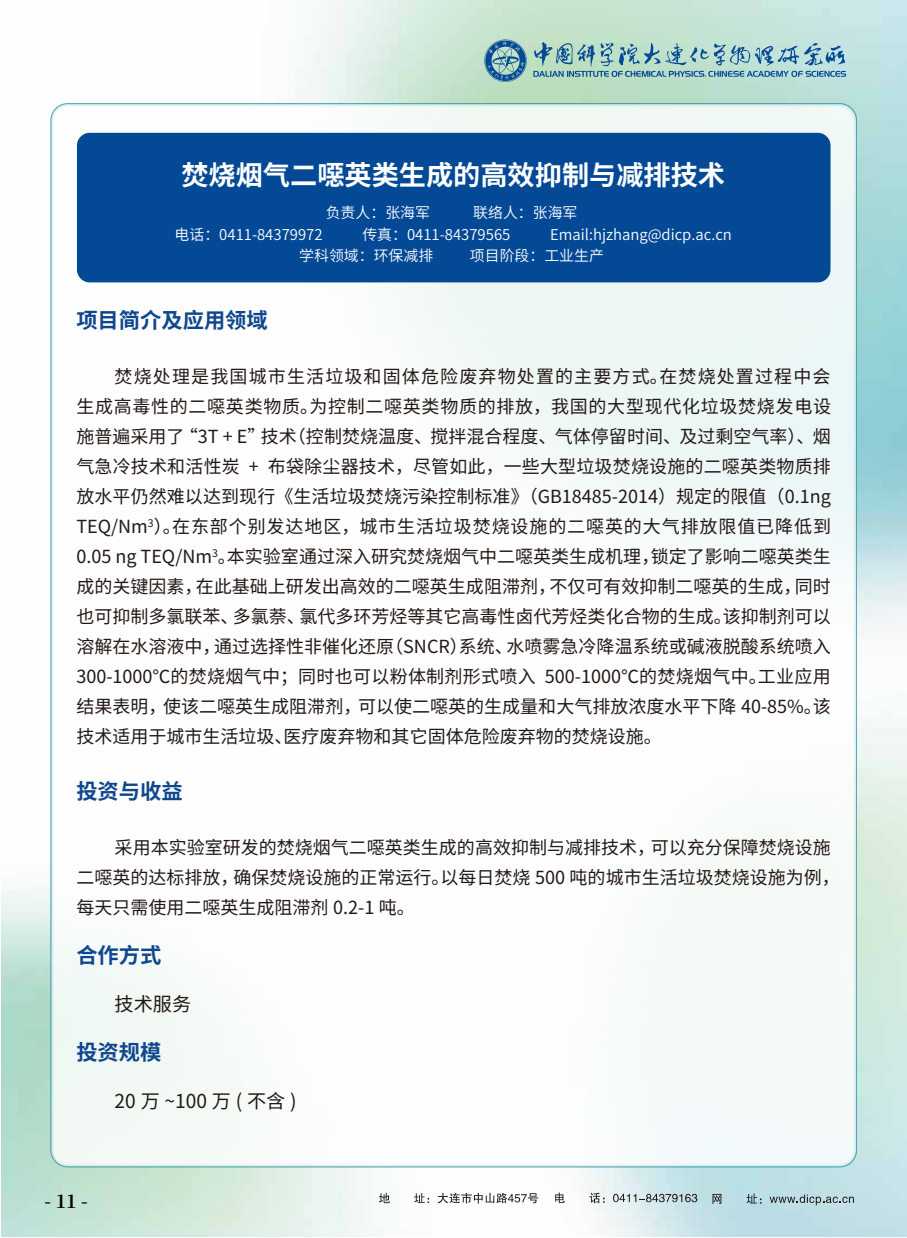
<style>
.page{position:relative;width:907px;height:1238px;background:#fff}
.page>*{position:absolute;margin:0;border:0;box-sizing:border-box;transform-origin:0 0}
.t1{font:700 27.15px "Source Han Sans CN";color:#fff}
.t2{font:700 21.3px "Source Han Sans CN";color:#0f478e}
.t3{font:19.2px "Source Han Sans CN";color:#221815}
.t4{font:18px/30px "Source Han Sans CN";color:#221815;text-align:justify}
.t5{font:700 18px "Source Han Serif CN";color:#000}
.t6{font:14.85px "Source Han Sans CN";color:#fff}
</style>
<div class="page">
<img style="left:1px;top:0;width:905px;height:1236px">
<svg style="left:533px;top:41px;width:312px;height:36px;background:#94bec1"></svg>
<svg style="left:484px;top:40px;width:42px;height:42px;background:#6a9baf"></svg>
<div style="left:51px;top:104px;width:805px;height:1063px;background:linear-gradient(to right,#fefefd,#f4faf9);border-radius:17px"></div>
<svg style="left:379px;top:1193px;width:11px;height:10px"></svg>
<svg style="left:414px;top:1193px;width:15px;height:10px"></svg>
<svg style="left:437px;top:1192px;width:101px;height:11px"></svg>
<svg style="left:555px;top:1192px;width:9px;height:11px"></svg>
<svg style="left:589px;top:1192px;width:15px;height:11px"></svg>
<svg style="left:612px;top:1194px;width:85px;height:8px"></svg>
<svg style="left:712px;top:1194px;width:9px;height:10px"></svg>
<svg style="left:746px;top:1193px;width:15px;height:10px"></svg>
<svg style="left:769px;top:1194px;width:84px;height:11px"></svg>
<div style="left:77px;top:133px;width:753px;height:149px;background:#034996;border-radius:13px"></div>
<h1 class="t1" style="left:181px;top:159px;width:545px">焚烧烟气二噁英类生成的高效抑制与减排技术</h1>
<p class="t6" style="left:325px;top:204px;width:106px">负责人：张海军</p>
<p class="t6" style="left:473px;top:204px;width:106px">联络人：张海军</p>
<p class="t6" style="left:174px;top:226px;width:149px">电话：0411-84379972</p>
<p class="t6" style="left:362px;top:226px;width:149px">传真：0411-84379565</p>
<p class="t6" style="left:550px;top:226px;width:183px">Email:hjzhang@dicp.ac.cn</p>
<p class="t6" style="left:299px;top:247px;width:135px">学科领域：环保减排</p>
<p class="t6" style="left:469px;top:247px;width:135px">项目阶段：工业生产</p>
<p class="t2" style="left:76px;top:308px;width:193px">项目简介及应用领域</p>
<p class="t4" style="left:76px;top:362px;width:755px;text-indent:38px">焚烧处理是我国城市生活垃圾和固体危险废弃物处置的主要方式。在焚烧处置过程中会生成高毒性的二噁英类物质。为控制二噁英类物质的排放，我国的大型现代化垃圾焚烧发电设施普遍采用了“3T + E”技术（控制焚烧温度、搅拌混合程度、气体停留时间、及过剩空气率）、烟气急冷技术和活性炭 + 布袋除尘器技术，尽管如此，一些大型垃圾焚烧设施的二噁英类物质排放水平仍然难以达到现行《生活垃圾焚烧污染控制标准》（GB18485-2014）规定的限值（0.1ng TEQ/Nm<sup>3</sup>）。在东部个别发达地区，城市生活垃圾焚烧设施的二噁英的大气排放限值已降低到0.05 ng TEQ/Nm<sup>3</sup>。本实验室通过深入研究焚烧烟气中二噁英类生成机理，锁定了影响二噁英类生成的关键因素，在此基础上研发出高效的二噁英生成阻滞剂，不仅可有效抑制二噁英的生成，同时也可抑制多氯联苯、多氯萘、氯代多环芳烃等其它高毒性卤代芳烃类化合物的生成。该抑制剂可以溶解在水溶液中，通过选择性非催化还原（SNCR）系统、水喷雾急冷降温系统或碱液脱酸系统喷入300-1000℃的焚烧烟气中；同时也可以粉体制剂形式喷入 500-1000℃的焚烧烟气中。工业应用结果表明，使该二噁英生成阻滞剂，可以使二噁英的生成量和大气排放浓度水平下降 40-85%。该技术适用于城市生活垃圾、医疗废弃物和其它固体危险废弃物的焚烧设施。</p>
<p class="t2" style="left:76px;top:779px;width:108px">投资与收益</p>
<p class="t4" style="left:76px;top:833px;width:764px;text-align:left;text-indent:38px">采用本实验室研发的焚烧烟气二噁英类生成的高效抑制与减排技术，可以充分保障焚烧设施二噁英的达标排放，确保焚烧设施的正常运行。以每日焚烧 500 吨的城市生活垃圾焚烧设施为例，每天只需使用二噁英生成阻滞剂 0.2-1 吨。</p>
<p class="t2" style="left:76px;top:943px;width:87px">合作方式</p>
<p class="t3" style="left:115px;top:993px;width:78px">技术服务</p>
<p class="t2" style="left:76px;top:1040px;width:87px">投资规模</p>
<p class="t3" style="left:115px;top:1090px;width:183px">20万~100万(不含)</p>
<p class="t5" style="left:45px;top:1191px;width:45px">- 11 -</p>
</div>
